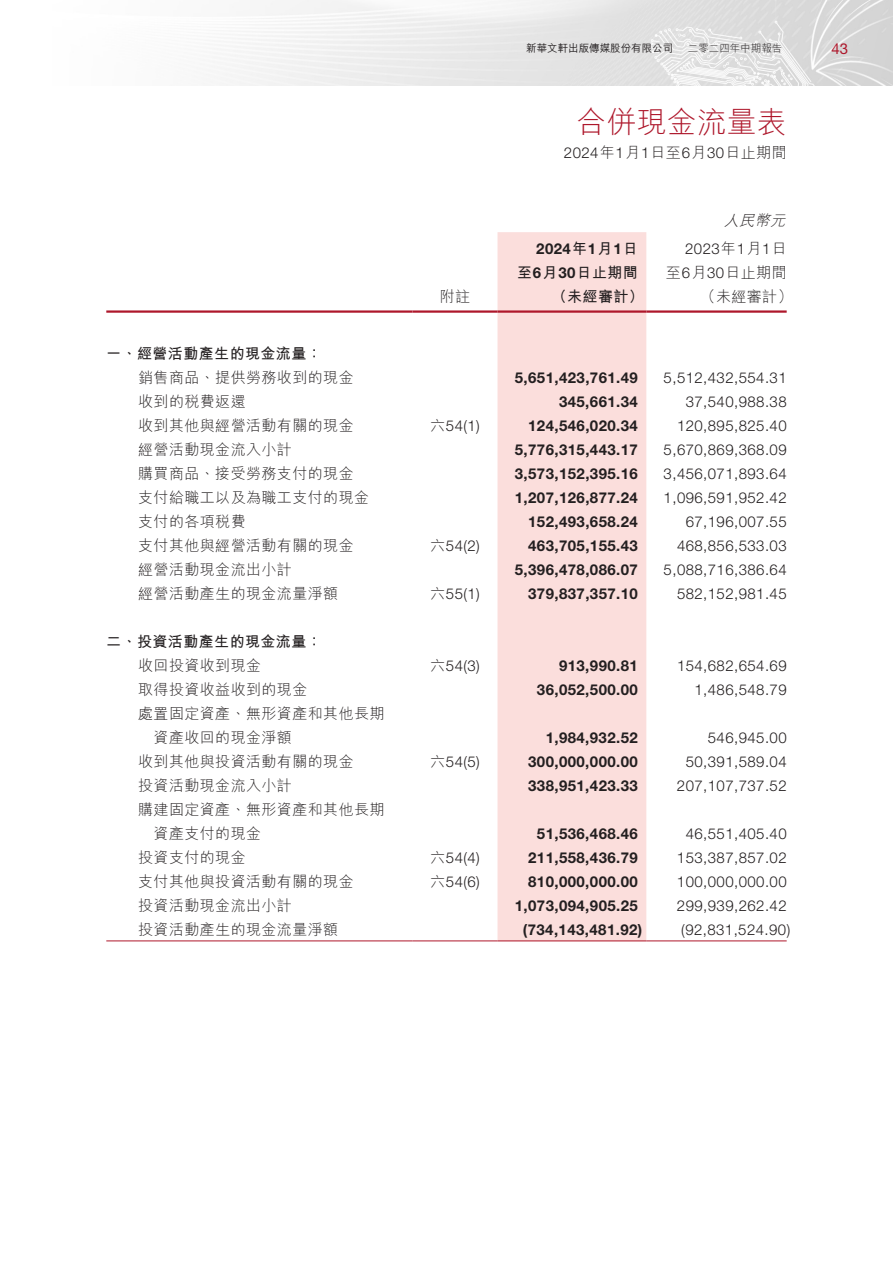
<style>
.page{position:relative;width:893px;height:1263px;background:#fff}
.page>*{position:absolute;margin:0;border:0;box-sizing:border-box;transform-origin:0 0}
.t1{font:300 30px "M Hei HK";color:#ae172b}
.t2{font:300 15px "Helvetica Neue LT Std";letter-spacing:.03em;color:#231f20}
.t3{font:700 15px "Helvetica Neue LT Std";letter-spacing:.03em;color:#231f20}
.t4{font:300 15px/24px "M Hei HK";letter-spacing:.03em;color:#231f20}
.t5{font:700 15px/24px "M Hei HK";letter-spacing:.03em;color:#231f20}
.t6{font:italic 300 15px "M Hei HK";color:#231f20}
.t7{font:15px "Helvetica Neue LT Std";color:#ae172b}
.t8{font:500 10.5px "M Hei HK";color:#231f20}
.t9{font:300 10.5px "M Hei HK";color:#231f20}
.s1{font-family:"M Hei HK"}
.s2{font-family:"Helvetica Neue LT Std"}
</style>
<div class="page">
<img style="left:206px;top:0;width:687px;height:85px">
<div style="left:497px;top:232px;width:149px;height:708px;background:#fbdedc"></div>
<hr style="left:106px;top:310px;width:306px;height:3px;background:#ae172b">
<hr style="left:412px;top:310px;width:85px;height:3px;background:#ae172b">
<hr style="left:497px;top:310px;width:149px;height:3px;background:#ae172b">
<hr style="left:646px;top:310px;width:141px;height:3px;background:#ae172b">
<hr style="left:106px;top:940px;width:306px;height:1px;background:#ae172b">
<hr style="left:412px;top:940px;width:85px;height:1px;background:#ae172b">
<hr style="left:497px;top:940px;width:149px;height:1px;background:#ae172b">
<hr style="left:646px;top:940px;width:141px;height:1px;background:#ae172b">
<p class="t8" style="left:526px;top:40px;width:148px">新華文軒出版傳媒股份有限公司</p>
<p class="t9" style="left:688px;top:43px;width:96px">二零二四年中期報告</p>
<p class="t7" style="left:831px;top:40px;width:18px">43</p>
<h1 class="t1" style="left:577px;top:107px;width:211px">合併現金流量表</h1>
<p class="t2" style="left:564px;top:144px;width:224px">2024<span class="s1">年</span>1<span class="s1">月</span>1<span class="s1">日至</span>6<span class="s1">月</span>30<span class="s1">日止期間</span></p>
<p class="t4" style="left:440px;top:285px;width:32px">附註</p>
<p class="t3" style="left:536px;top:240px;width:103px">2024<span class="s1">年</span>1<span class="s1">月</span>1<span class="s1">日</span></p>
<p class="t5" style="left:552px;top:259px;width:94px;text-indent:-35px">至<span class="s2">6</span>月<span class="s2">30</span>日止期間（未經審計）</p>
<p class="t6" style="left:724px;top:213px;width:67px">人民幣元</p>
<p class="t2" style="left:685px;top:240px;width:103px">2023<span class="s1">年</span>1<span class="s1">月</span>1<span class="s1">日</span></p>
<p class="t4" style="left:701px;top:261px;width:94px;text-indent:-35px">至<span class="s2">6</span>月<span class="s2">30</span>日止期間（未經審計）</p>
<p class="t5" style="left:106px;top:340px;width:217px">一、經營活動產生的現金流量：</p>
<p class="t4" style="left:138px;top:365px;width:217px">銷售商品、提供勞務收到的現金</p>
<p class="t3" style="left:515px;top:368px;width:125px">5,651,423,761.49</p>
<p class="t2" style="left:664px;top:368px;width:125px">5,512,432,554.31</p>
<p class="t4" style="left:138px;top:389px;width:109px">收到的稅費返還</p>
<p class="t3" style="left:559px;top:392px;width:80px">345,661.34</p>
<p class="t2" style="left:686px;top:392px;width:102px">37,540,988.38</p>
<p class="t4" style="left:138px;top:413px;width:217px">收到其他與經營活動有關的現金</p>
<p class="t2" style="left:430px;top:416px;width:51px"><span class="s1">六</span>54(1)</p>
<p class="t3" style="left:528px;top:416px;width:111px">124,546,020.34</p>
<p class="t2" style="left:677px;top:416px;width:111px">120,895,825.40</p>
<p class="t4" style="left:138px;top:437px;width:155px">經營活動現金流入小計</p>
<p class="t3" style="left:515px;top:440px;width:125px">5,776,315,443.17</p>
<p class="t2" style="left:664px;top:440px;width:125px">5,670,869,368.09</p>
<p class="t4" style="left:138px;top:461px;width:217px">購買商品、接受勞務支付的現金</p>
<p class="t3" style="left:515px;top:464px;width:125px">3,573,152,395.16</p>
<p class="t2" style="left:664px;top:464px;width:125px">3,456,071,893.64</p>
<p class="t4" style="left:138px;top:485px;width:232px">支付給職工以及為職工支付的現金</p>
<p class="t3" style="left:515px;top:488px;width:125px">1,207,126,877.24</p>
<p class="t2" style="left:664px;top:488px;width:125px">1,096,591,952.42</p>
<p class="t4" style="left:138px;top:509px;width:109px">支付的各項稅費</p>
<p class="t3" style="left:528px;top:512px;width:111px">152,493,658.24</p>
<p class="t2" style="left:686px;top:512px;width:102px">67,196,007.55</p>
<p class="t4" style="left:138px;top:533px;width:217px">支付其他與經營活動有關的現金</p>
<p class="t2" style="left:430px;top:536px;width:51px"><span class="s1">六</span>54(2)</p>
<p class="t3" style="left:528px;top:536px;width:111px">463,705,155.43</p>
<p class="t2" style="left:677px;top:536px;width:111px">468,856,533.03</p>
<p class="t4" style="left:138px;top:557px;width:155px">經營活動現金流出小計</p>
<p class="t3" style="left:515px;top:560px;width:125px">5,396,478,086.07</p>
<p class="t2" style="left:664px;top:560px;width:125px">5,088,716,386.64</p>
<p class="t4" style="left:138px;top:581px;width:202px">經營活動產生的現金流量淨額</p>
<p class="t2" style="left:430px;top:584px;width:51px"><span class="s1">六</span>55(1)</p>
<p class="t3" style="left:528px;top:584px;width:111px">379,837,357.10</p>
<p class="t2" style="left:677px;top:584px;width:111px">582,152,981.45</p>
<p class="t5" style="left:106px;top:628px;width:217px">二、投資活動產生的現金流量：</p>
<p class="t4" style="left:138px;top:653px;width:124px">收回投資收到現金</p>
<p class="t2" style="left:430px;top:656px;width:51px"><span class="s1">六</span>54(3)</p>
<p class="t3" style="left:559px;top:656px;width:80px">913,990.81</p>
<p class="t2" style="left:677px;top:656px;width:111px">154,682,654.69</p>
<p class="t4" style="left:138px;top:677px;width:171px">取得投資收益收到的現金</p>
<p class="t3" style="left:537px;top:680px;width:102px">36,052,500.00</p>
<p class="t2" style="left:694px;top:680px;width:94px">1,486,548.79</p>
<p class="t4" style="left:154px;top:701px;width:232px;text-indent:-15px">處置固定資產、無形資產和其他長期資產收回的現金淨額</p>
<p class="t3" style="left:546px;top:728px;width:94px">1,984,932.52</p>
<p class="t2" style="left:708px;top:728px;width:80px">546,945.00</p>
<p class="t4" style="left:138px;top:749px;width:217px">收到其他與投資活動有關的現金</p>
<p class="t2" style="left:430px;top:752px;width:51px"><span class="s1">六</span>54(5)</p>
<p class="t3" style="left:528px;top:752px;width:111px">300,000,000.00</p>
<p class="t2" style="left:686px;top:752px;width:102px">50,391,589.04</p>
<p class="t4" style="left:138px;top:773px;width:155px">投資活動現金流入小計</p>
<p class="t3" style="left:528px;top:776px;width:111px">338,951,423.33</p>
<p class="t2" style="left:677px;top:776px;width:111px">207,107,737.52</p>
<p class="t4" style="left:154px;top:797px;width:232px;text-indent:-15px">購建固定資產、無形資產和其他長期資產支付的現金</p>
<p class="t3" style="left:537px;top:824px;width:102px">51,536,468.46</p>
<p class="t2" style="left:686px;top:824px;width:102px">46,551,405.40</p>
<p class="t4" style="left:138px;top:845px;width:109px">投資支付的現金</p>
<p class="t2" style="left:430px;top:848px;width:51px"><span class="s1">六</span>54(4)</p>
<p class="t3" style="left:528px;top:848px;width:111px">211,558,436.79</p>
<p class="t2" style="left:677px;top:848px;width:111px">153,387,857.02</p>
<p class="t4" style="left:138px;top:869px;width:217px">支付其他與投資活動有關的現金</p>
<p class="t2" style="left:430px;top:872px;width:51px"><span class="s1">六</span>54(6)</p>
<p class="t3" style="left:528px;top:872px;width:111px">810,000,000.00</p>
<p class="t2" style="left:677px;top:872px;width:111px">100,000,000.00</p>
<p class="t4" style="left:138px;top:893px;width:155px">投資活動現金流出小計</p>
<p class="t3" style="left:515px;top:896px;width:125px">1,073,094,905.25</p>
<p class="t2" style="left:677px;top:896px;width:111px">299,939,262.42</p>
<p class="t4" style="left:138px;top:917px;width:202px">投資活動產生的現金流量淨額</p>
<p class="t3" style="left:523px;top:920px;width:121px">(734,143,481.92)</p>
<p class="t2" style="left:681px;top:920px;width:111px">(92,831,524.90)</p>
</div>
